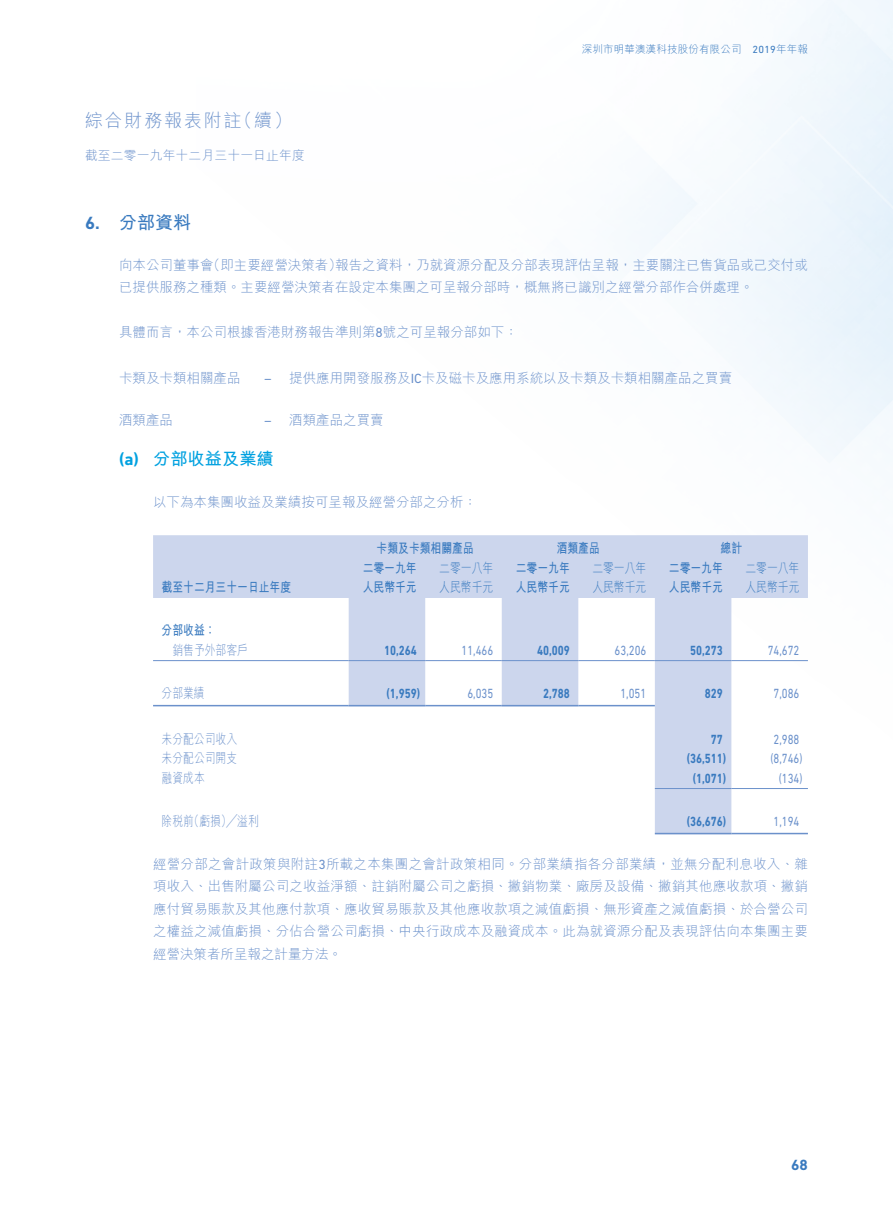
<style>
.page{position:relative;width:893px;height:1212px;background:#fff}
.page>*{position:absolute;margin:0;border:0;box-sizing:border-box;transform-origin:0 0}
.t1{font:300 18px "M Hei HK";letter-spacing:.1em;color:#6b91cb}
.t2{font:700 18px "M Hei HK";color:#397abf}
.t3{font:700 18px "DIN Next LT Pro";color:#397abf}
.t4{font:700 17.25px "M Hei HK";color:#00a1e0}
.t5{font:700 17.25px "DIN Next LT Pro";color:#00a1e0}
.t6{font:700 15px "DIN Next LT Pro";color:#397abf}
.t7{font:300 13.5px/22.5px "M Hei HK";color:#6b91cb}
.t8{font:700 13.5px "M Hei HK";color:#397abf;scale:.8 1}
.t9{font:700 13.5px "DIN Next LT Pro";color:#397abf;scale:.8 1}
.t10{font:13.5px "DIN Next LT Pro";color:#6b91cb;scale:.8 1}
.t11{font:300 13.5px "M Hei HK";color:#6b91cb;scale:.8 1}
.t12{font:300 13.5px "M Hei HK";color:#397abf;scale:.8 1}
.t13{font:13.5px "DIN Next LT Pro";color:#6b91cb}
.t14{font:300 12.75px "M Hei HK";letter-spacing:.015em;color:#6b91cb}
.t15{font:300 10.5px "M Hei HK";letter-spacing:.015em;color:#397abf}
.t16{font:10.5px "DIN Next LT Pro";color:#397abf}
.s1{font-family:"M Hei HK";font-weight:300}
.s2{font-family:"DIN Next LT Pro";font-weight:400}
</style>
<div class="page">
<svg style="left:153px;top:535px;width:655px;height:299px"></svg>
<hr style="left:153px;top:660px;width:196px;height:1px;background:#6b91cb">
<hr style="left:349px;top:660px;width:76px;height:1px;background:#6b91cb">
<hr style="left:425px;top:660px;width:77px;height:1px;background:#6b91cb">
<hr style="left:502px;top:660px;width:76px;height:1px;background:#6b91cb">
<hr style="left:578px;top:660px;width:77px;height:1px;background:#6b91cb">
<hr style="left:655px;top:660px;width:76px;height:1px;background:#6b91cb">
<hr style="left:731px;top:660px;width:77px;height:1px;background:#6b91cb">
<hr style="left:153px;top:705px;width:196px;height:1px;background:#6b91cb">
<hr style="left:349px;top:705px;width:76px;height:1px;background:#6b91cb">
<hr style="left:425px;top:705px;width:77px;height:1px;background:#6b91cb">
<hr style="left:502px;top:705px;width:76px;height:1px;background:#6b91cb">
<hr style="left:578px;top:705px;width:77px;height:1px;background:#6b91cb">
<hr style="left:655px;top:788px;width:76px;height:1px;background:#6b91cb">
<hr style="left:731px;top:788px;width:77px;height:1px;background:#6b91cb">
<hr style="left:655px;top:833px;width:76px;height:1px;background:#6b91cb">
<hr style="left:731px;top:833px;width:77px;height:1px;background:#6b91cb">
<h1 class="t1" style="left:234px;top:111px;width:59px">（續(</h1>
<h1 class="t1" style="left:85px;top:111px;width:158px">綜合財務報表附註</h1>
<p class="t14" style="left:85px;top:149px;width:221px">截至二零一九年十二月三十一日止年度</p>
<h1 class="t3" style="left:85px;top:212px;width:16px">6.</h1>
<h1 class="t2" style="left:119px;top:209px;width:73px">分部資料</h1>
<p class="t15" style="left:582px;top:44px;width:161px">深圳市明華澳漢科技股份有限公司</p>
<p class="t16" style="left:753px;top:43px;width:57px">2019<span class="s1">年年報</span></p>
<p class="t7" style="left:207px;top:253px;width:137px">（即主要經營決策者）</p>
<p class="t7" style="left:335px;top:253px;width:474px">報告之資料，乃就資源分配及分部表現評估呈報，主要關注已售貨品或己交付或</p>
<p class="t7" style="left:119px;top:253px;width:636px">向本公司董事會<br>已提供服務之種類。主要經營決策者在設定本集團之可呈報分部時，概無將已識別之經營分部作合併處理。</p>
<p class="t7" style="left:119px;top:321px;width:400px">具體而言，本公司根據香港財務報告準則第<span class="s2">8</span>號之可呈報分部如下：</p>
<p class="t7" style="left:289px;top:367px;width:445px">提供應用開發服務及<span class="s2">IC</span>卡及磁卡及應用系統以及卡類及卡類相關產品之買賣</p>
<p class="t7" style="left:119px;top:367px;width:123px">卡類及卡類相關產品</p>
<p class="t13" style="left:264px;top:371px;width:8px">–</p>
<p class="t7" style="left:119px;top:409px;width:55px">酒類產品</p>
<p class="t4" style="left:153px;top:446px;width:122px">分部收益及業績</p>
<p class="t13" style="left:264px;top:413px;width:8px">–</p>
<p class="t5" style="left:119px;top:449px;width:21px">a( )</p>
<p class="t7" style="left:289px;top:409px;width:96px">酒類產品之買賣</p>
<p class="t7" style="left:153px;top:490px;width:326px">以下為本集團收益及業績按可呈報及經營分部之分析：</p>
<p class="t8" style="left:377px;top:538px;width:123px">卡類及卡類相關產品</p>
<p class="t8" style="left:557px;top:538px;width:55px">酒類產品</p>
<p class="t8" style="left:721px;top:538px;width:28px">總計</p>
<p class="t8" style="left:363px;top:558px;width:69px">二零一九年</p>
<p class="t12" style="left:439px;top:561px;width:69px">二零一八年</p>
<p class="t8" style="left:516px;top:558px;width:69px">二零一九年</p>
<p class="t12" style="left:592px;top:561px;width:69px">二零一八年</p>
<p class="t8" style="left:669px;top:558px;width:69px">二零一九年</p>
<p class="t12" style="left:745px;top:561px;width:69px">二零一八年</p>
<p class="t8" style="left:162px;top:577px;width:163px">截至十二月三十一日止年度</p>
<p class="t8" style="left:162px;top:620px;width:69px">分部收益：</p>
<p class="t8" style="left:363px;top:577px;width:69px">人民幣千元</p>
<p class="t12" style="left:439px;top:580px;width:69px">人民幣千元</p>
<p class="t8" style="left:516px;top:577px;width:69px">人民幣千元</p>
<p class="t12" style="left:592px;top:580px;width:69px">人民幣千元</p>
<p class="t8" style="left:669px;top:577px;width:69px">人民幣千元</p>
<p class="t12" style="left:745px;top:580px;width:69px">人民幣千元</p>
<p class="t11" style="left:172px;top:643px;width:96px">銷售予外部客戶</p>
<p class="t9" style="left:384px;top:642px;width:42px">10,264</p>
<p class="t10" style="left:462px;top:642px;width:41px">11,466</p>
<p class="t9" style="left:537px;top:642px;width:42px">40,009</p>
<p class="t10" style="left:615px;top:642px;width:41px">63,206</p>
<p class="t9" style="left:690px;top:642px;width:42px">50,273</p>
<p class="t10" style="left:768px;top:642px;width:41px">74,672</p>
<p class="t11" style="left:162px;top:686px;width:56px">分部業績</p>
<p class="t9" style="left:387px;top:686px;width:43px">)1,959(</p>
<p class="t10" style="left:467px;top:686px;width:34px">6,035</p>
<p class="t9" style="left:543px;top:686px;width:35px">2,788</p>
<p class="t10" style="left:620px;top:686px;width:34px">1,051</p>
<p class="t9" style="left:705px;top:686px;width:24px">829</p>
<p class="t10" style="left:773px;top:686px;width:34px">7,086</p>
<p class="t11" style="left:162px;top:732px;width:96px">未分配公司收入</p>
<p class="t9" style="left:711px;top:731px;width:17px">77</p>
<p class="t10" style="left:773px;top:731px;width:34px">2,988</p>
<p class="t11" style="left:162px;top:751px;width:96px">未分配公司開支</p>
<p class="t9" style="left:687px;top:751px;width:51px">)36,511(</p>
<p class="t10" style="left:770px;top:751px;width:42px">)8,746(</p>
<p class="t11" style="left:162px;top:771px;width:56px">融資成本</p>
<p class="t9" style="left:693px;top:770px;width:43px">)1,071(</p>
<p class="t10" style="left:779px;top:770px;width:31px">)134(</p>
<p class="t11" style="left:189px;top:814px;width:89px">（虧損）╱溢利</p>
<p class="t11" style="left:162px;top:814px;width:42px">除稅前</p>
<p class="t7" style="left:153px;top:852px;width:656px;text-align:justify">經營分部之會計政策與附註<span class="s2">3</span>所載之本集團之會計政策相同。分部業績指各分部業績，並無分配利息收入、雜項收入、出售附屬公司之收益淨額、註銷附屬公司之虧損、撇銷物業、廠房及設備、撇銷其他應收款項、撇銷應付貿易賬款及其他應付款項、應收貿易賬款及其他應收款項之減值虧損、無形資產之減值虧損、於合營公司之權益之減值虧損、分佔合營公司虧損、中央行政成本及融資成本。此為就資源分配及表現評估向本集團主要經營決策者所呈報之計量方法。</p>
<p class="t9" style="left:687px;top:814px;width:51px">)36,676(</p>
<p class="t10" style="left:773px;top:814px;width:34px">1,194</p>
<p class="t6" style="left:791px;top:1156px;width:18px">68</p>
</div>
